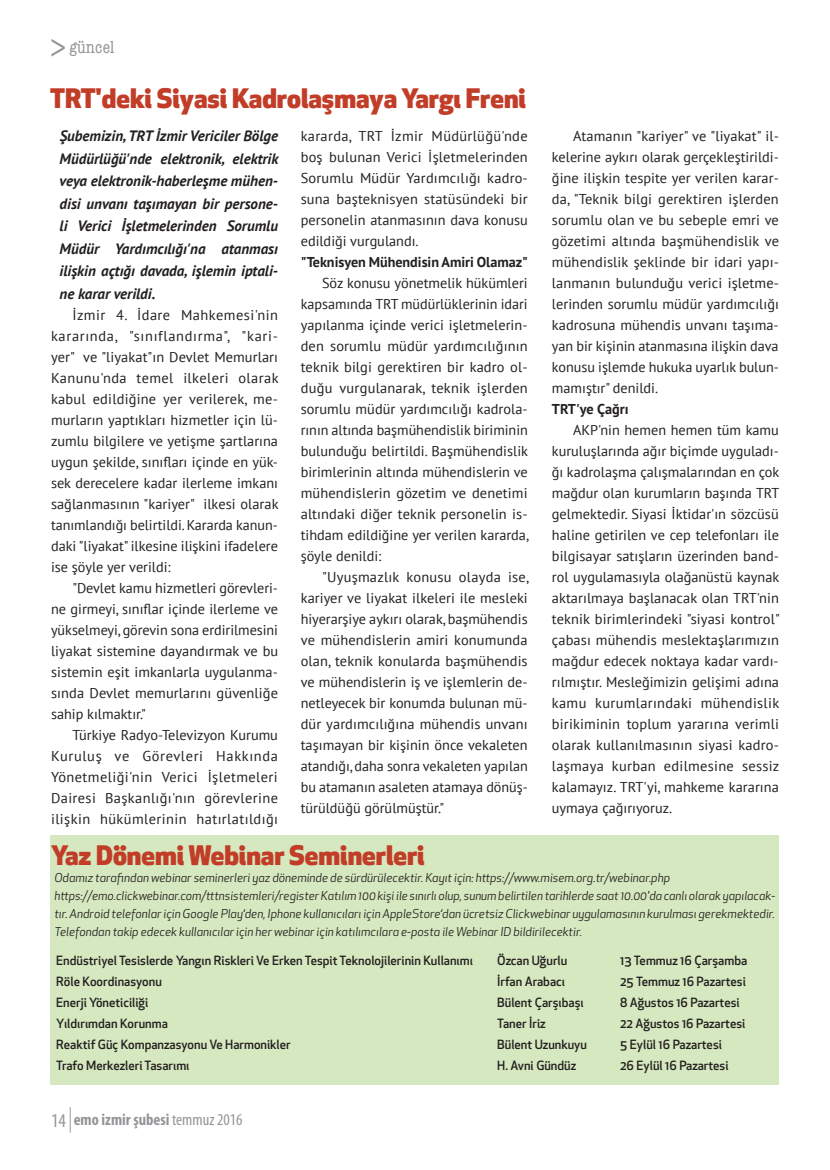
<style>
.page{position:relative;width:830px;height:1170px;background:#fff}
.page>*{position:absolute;margin:0;border:0;box-sizing:border-box;transform-origin:0 0}
.t1{font:800 26.25px "Apex New";color:#c23d28}
.t2{font:condensed 18px "American Typewriter";letter-spacing:.01em;color:#939598}
.t3{font:700 condensed 16.5px "Myriad Pro";color:#939598}
.t4{font:italic 700 15px/22.5px "PT Sans";color:#231f20;text-align:justify}
.t5{font:14.25px/21px "PT Sans";color:#231f20;text-align:justify}
.t6{font:700 14.25px "PT Sans";color:#231f20}
.t7{font:500 12.45px/21px "Apex New";color:#231f20}
.t8{font:italic 12px/18px "Apex New";color:#231f20}
.s1{font-family:"Apex New";font-stretch:normal;font-size:33px}
.s2{font-weight:400;font-size:19.5px}
.s3{font-weight:400}
</style>
<div class="page">
<svg style="left:70px;top:1107px;width:1px;height:25px"></svg>
<div style="left:50px;top:835px;width:728px;height:249px;background:#d5e8bf"></div>
<p class="t2" style="left:50px;top:33px;width:66px"><span class="s1">&gt;</span>güncel</p>
<h1 class="t1" style="left:50px;top:80px;width:477px">TRT'deki Siyasi Kadrolaşmaya Yargı Freni</h1>
<p class="t4" style="left:60px;top:124px;width:220px">Şubemizin, TRT İzmir Vericiler Bölge Müdürlüğü'nde elektronik, elektrik veya elektronik-haberleşme mühen&shy;disi unvanı taşımayan bir persone&shy;li Verici İşletmelerinden Sorumlu Müdür Yardımcılığı'na atanması ilişkin açtığı davada, işlemin iptali&shy;ne karar verildi.</p>
<p class="t5" style="left:51px;top:304px;width:229px;text-indent:21px">İzmir 4. İdare Mahkemesi'nin kararında, "sınıflandırma", "kari&shy;yer" ve "liyakat"ın Devlet Memurları Kanunu'nda temel ilkeleri olarak kabul edildiğine yer verilerek, me&shy;murların yaptıkları hizmetler için lü&shy;zumlu bilgilere ve yetişme şartlarına uygun şekilde, sınıfları içinde en yük&shy;sek derecelere kadar ilerleme imkanı sağlanmasının "kariyer" ilkesi olarak tanımlandığı belirtildi. Kararda kanun&shy;daki "liyakat" ilkesine ilişkini ifadelere ise şöyle yer verildi:</p>
<p class="t5" style="left:51px;top:577px;width:228px;text-indent:21px">"Devlet kamu hizmetleri görevleri&shy;ne girmeyi, sınıflar içinde ilerleme ve yükselmeyi, görevin sona erdirilmesini liyakat sistemine dayandırmak ve bu sistemin eşit imkanlarla uygulanma&shy;sında Devlet memurlarını güvenliğe sahip kılmaktır."</p>
<p class="t5" style="left:51px;top:724px;width:228px;text-indent:21px">Türkiye Radyo-Televizyon Kurumu Kuruluş ve Görevleri Hakkında Yönetmeliği'nin Verici İşletmeleri Dairesi Başkanlığı'nın görevlerine ilişkin hükümlerinin hatırlatıldığı</p>
<p class="t5" style="left:300px;top:125px;width:228px">kararda, TRT İzmir Müdürlüğü'nde boş bulunan Verici İşletmelerinden Sorumlu Müdür Yardımcılığı kadro&shy;suna başteknisyen statüsündeki bir personelin atanmasının dava konusu edildiği vurgulandı.</p>
<p class="t6" style="left:300px;top:252px;width:228px">"Teknisyen Mühendisin Amiri Olamaz"</p>
<p class="t5" style="left:300px;top:272px;width:229px;text-indent:21px">Söz konusu yönetmelik hükümleri kapsamında TRT müdürlüklerinin idari yapılanma içinde verici işletmelerin&shy;den sorumlu müdür yardımcılığının teknik bilgi gerektiren bir kadro ol&shy;duğu vurgulanarak, teknik işlerden sorumlu müdür yardımcılığı kadrola&shy;rının altında başmühendislik biriminin bulunduğu belirtildi. Başmühendislik birimlerinin altında mühendislerin ve mühendislerin gözetim ve denetimi altındaki diğer teknik personelin is&shy;tihdam edildiğine yer verilen kararda, şöyle denildi:</p>
<p class="t5" style="left:300px;top:566px;width:229px;text-indent:21px">"Uyuşmazlık konusu olayda ise, kariyer ve liyakat ilkeleri ile mesleki hiyerarşiye aykırı olarak, başmühendis ve mühendislerin amiri konumunda olan, teknik konularda başmühendis ve mühendislerin iş ve işlemlerin de&shy;netleyecek bir konumda bulunan mü&shy;dür yardımcılığına mühendis unvanı taşımayan bir kişinin önce vekaleten atandığı, daha sonra vekaleten yapılan bu atamanın asaleten atamaya dönüş&shy;türüldüğü görülmüştür."</p>
<h1 class="t1" style="left:51px;top:836px;width:375px">Yaz Dönemi Webinar Seminerleri</h1>
<p class="t5" style="left:551px;top:125px;width:228px;text-indent:21px">Atamanın "kariyer" ve "liyakat" il&shy;kelerine aykırı olarak gerçekleştirildi&shy;ğine ilişkin tespite yer verilen karar&shy;da, "Teknik bilgi gerektiren işlerden sorumlu olan ve bu sebeple emri ve gözetimi altında başmühendislik ve mühendislik şeklinde bir idari yapı&shy;lanmanın bulunduğu verici işletme&shy;lerinden sorumlu müdür yardımcılığı kadrosuna mühendis unvanı taşıma&shy;yan bir kişinin atanmasına ilişkin dava konusu işlemde hukuka uyarlık bulun&shy;mamıştır" denildi.</p>
<p class="t6" style="left:551px;top:399px;width:78px">TRT'ye Çağrı</p>
<p class="t5" style="left:551px;top:419px;width:229px;text-indent:21px">AKP'nin hemen hemen tüm kamu kuruluşlarında ağır biçimde uyguladı&shy;ğı kadrolaşma çalışmalarından en çok mağdur olan kurumların başında TRT gelmektedir. Siyasi İktidar'ın sözcüsü haline getirilen ve cep telefonları ile bilgisayar satışların üzerinden band&shy;rol uygulamasıyla olağanüstü kaynak aktarılmaya başlanacak olan TRT'nin teknik birimlerindeki "siyasi kontrol" çabası mühendis meslektaşlarımızın mağdur edecek noktaya kadar vardı&shy;rılmıştır. Mesleğimizin gelişimi adına kamu kurumlarındaki mühendislik birikiminin toplum yararına verimli olarak kullanılmasının siyasi kadro&shy;laşmaya kurban edilmesine sessiz kalamayız. TRT'yi, mahkeme kararına uymaya çağırıyoruz.</p>
<p class="t8" style="left:54px;top:868px;width:721px">Odamız tarafından webinar seminerleri yaz döneminde de sürdürülecektir. Kayıt için: https://www.misem.org.tr/webinar.php https://emo.clickwebinar.com/tttnsistemleri/register Katılım 100 kişi ile sınırlı olup, sunum belirtilen tarihlerde saat 10.00'da canlı olarak yapılacak&shy;tır. Android telefonlar için Google Play‘den, Iphone kullanıcıları için AppleStore‘dan ücretsiz Clickwebinar uygulamasının kurulması gerekmektedir.<br>Telefondan takip edecek kullanıcılar için her webinar için katılımcılara e-posta ile Webinar ID bildirilecektir.</p>
<p class="t7" style="left:56px;top:949px;width:418px">Endüstriyel Tesislerde Yangın Riskleri Ve Erken Tespit Teknolojilerinin Kullanımı Röle Koordinasyonu<br>Enerji Yöneticiliği<br>Yıldırımdan Korunma<br>Reaktif Güç Kompanzasyonu Ve Harmonikler<br>Trafo Merkezleri Tasarımı</p>
<p class="t7" style="left:497px;top:949px;width:91px">Özcan Uğurlu<br>İrfan Arabacı<br>Bülent Çarşıbaşı<br>Taner İriz<br>Bülent Uzunkuyu<br>H. Avni Gündüz</p>
<p class="t7" style="left:620px;top:949px;width:129px">13 Temmuz 16 Çarşamba<br>25 Temmuz 16 Pazartesi<br>8 Ağustos 16 Pazartesi<br>22 Ağustos 16 Pazartesi<br>5 Eylül 16 Pazartesi<br>26 Eylül 16 Pazartesi</p>
<p class="t3" style="left:51px;top:1109px;width:193px"><span class="s2">14</span> emo izmir şubesi <span class="s3">temmuz 2016</span></p>
</div>
